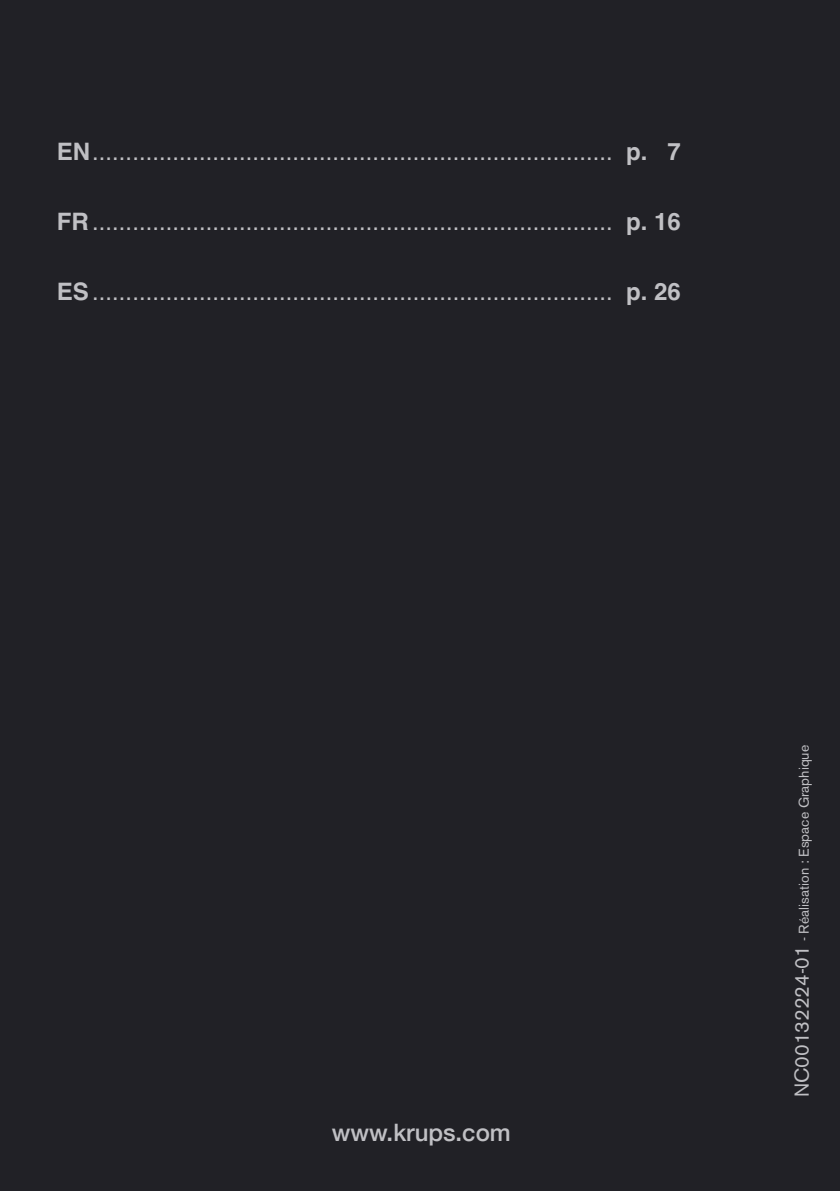
<style>
.page{position:relative;width:840px;height:1191px;background:#fff}
.page>*{position:absolute;margin:0;border:0;box-sizing:border-box;transform-origin:0 0}
.t1{font:24px "Helvetica";color:#c0c0c4}
.t2{font:500 24px "Helvetica Neue";color:#c0c0c4}
.t3{font:14px "Akzidenz Grotesk BE";color:#c0c0c4}
.s1{font-weight:700}
.s2{font-size:20px}
</style>
<div class="page">
<div style="left:0;top:0;width:839px;height:1191px;background:#212126"></div>
<p class="t1" style="left:57px;top:137px;width:625px"><span class="s1">EN</span>.............................................................................. <span class="s1">p. 7</span></p>
<p class="t1" style="left:57px;top:207px;width:625px"><span class="s1">FR</span> .............................................................................. <span class="s1">p. 16</span></p>
<p class="t1" style="left:57px;top:277px;width:625px"><span class="s1">ES</span>.............................................................................. <span class="s1">p. 26</span></p>
<p class="t2" style="left:332px;top:1117px;width:180px">www.krups.com</p>
<p class="t3" style="left:798px;top:1097px;width:354px;rotate:-90deg"><span class="s2">NC00132224-01</span> - Réalisation : Espace Graphique</p>
</div>
